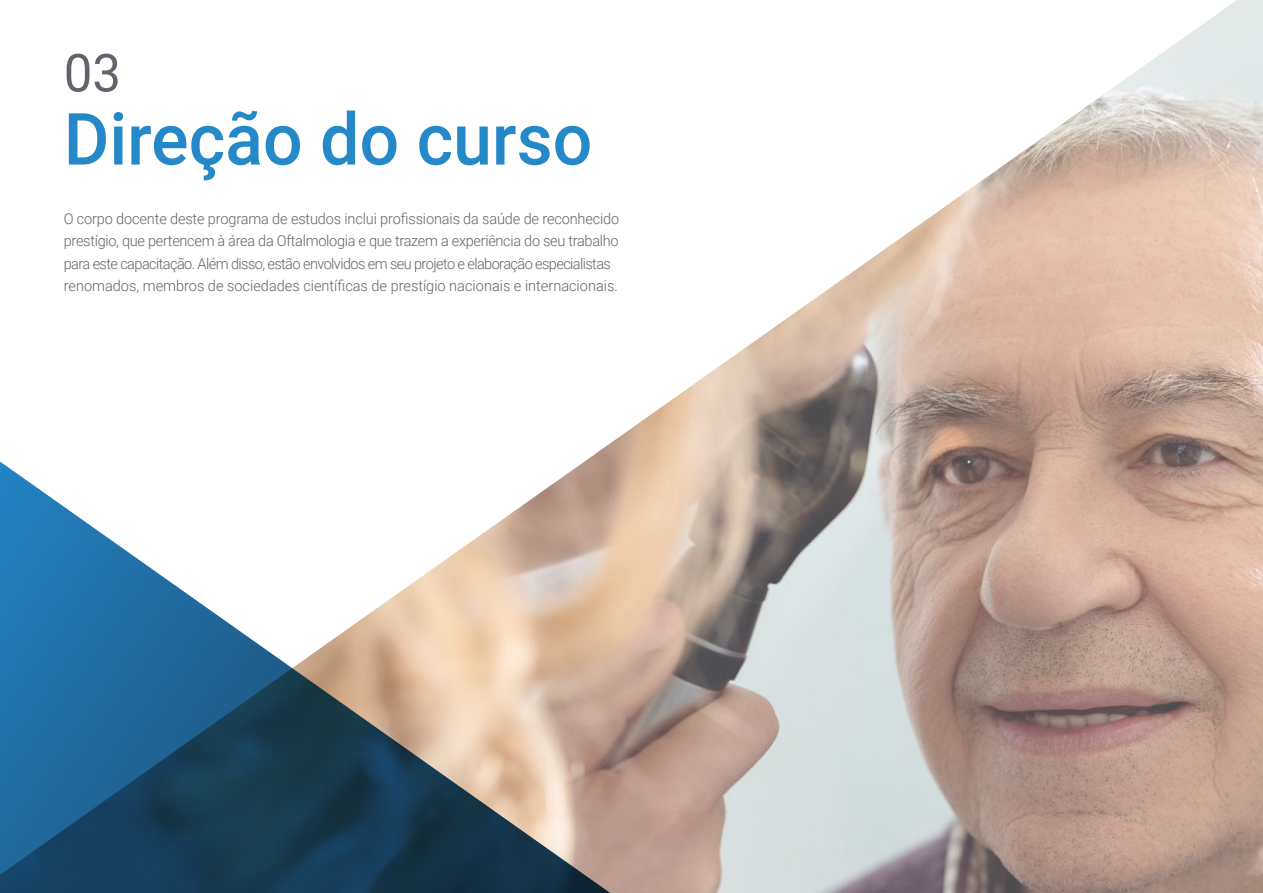
<style>
.page{position:relative;width:1263px;height:893px;background:#fff}
.page>*{position:absolute;margin:0;border:0;box-sizing:border-box;transform-origin:0 0}
.t1{font:500 72px "Roboto";color:#2488c9}
.t2{font:52.5px "Roboto";color:#61646a}
.t3{font:300 15px/22.5px "Roboto";letter-spacing:-.02em;color:#61646a}
</style>
<div class="page">
<img style="left:607px;top:0;width:656px;height:893px">
<svg style="left:0;top:446px;width:640px;height:447px"></svg>
<h2 class="t2" style="left:64px;top:36px;width:59px">03</h2>
<h1 class="t1" style="left:64px;top:89px;width:530px">Direção do curso</h1>
<p class="t3" style="left:64px;top:207px;width:557px">O corpo docente deste programa de estudos inclui profissionais da saúde de reconhecido prestígio, que pertencem à área da Oftalmologia e que trazem a experiência do seu trabalho para este capacitação. Além disso, estão envolvidos em seu projeto e elaboração especialistas renomados, membros de sociedades científicas de prestígio nacionais e internacionais.</p>
</div>
